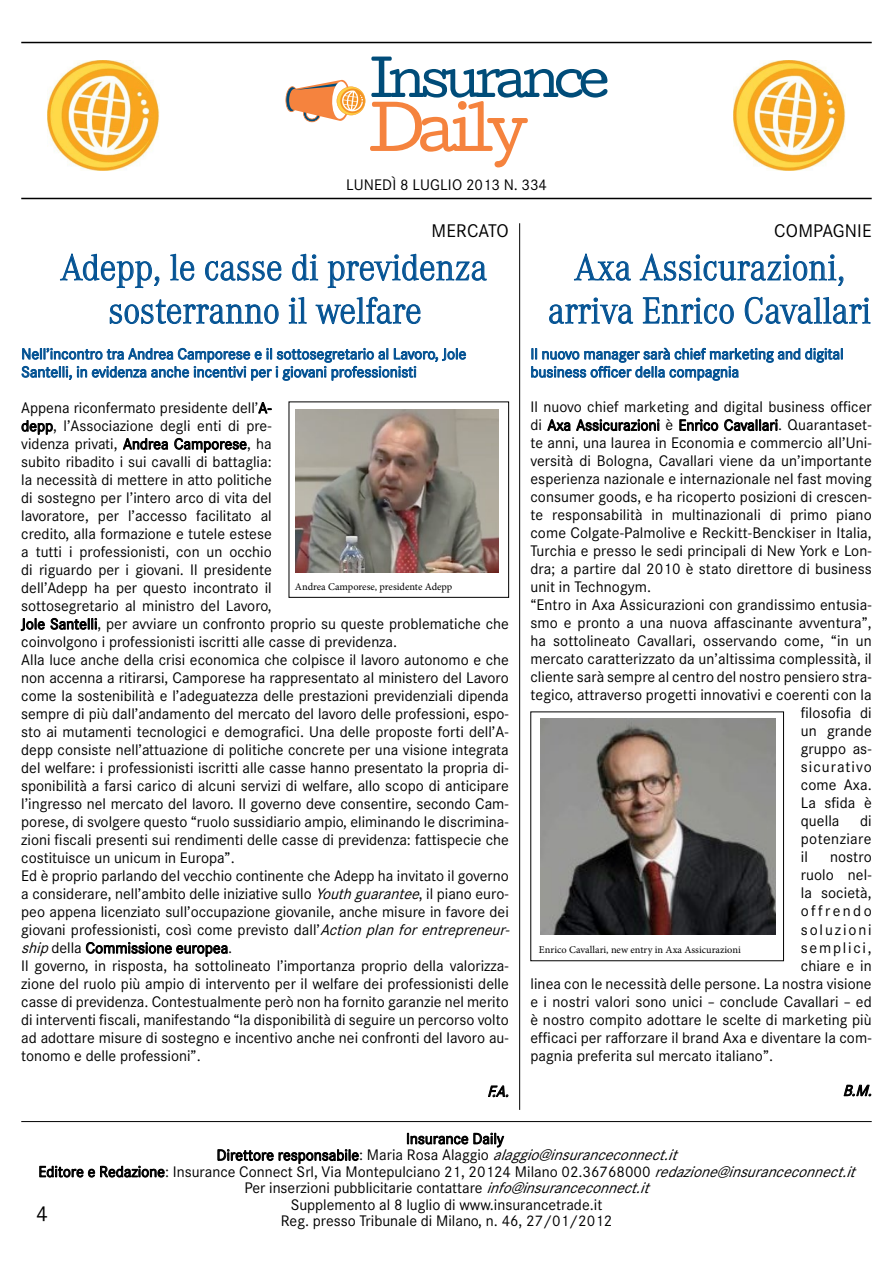
<style>
.page{position:relative;width:893px;height:1263px;background:#fff}
.page>*{position:absolute;margin:0;border:0;box-sizing:border-box;transform-origin:0 0}
.t1{font:300 36px/43.2px "Corporate A";color:#035293;text-align:center;scale:.95 1}
.t2{font:21px "Corporate S";color:#000}
.t3{font:18px "Corporate S";letter-spacing:.01em;color:#000}
.t4{font:15px/18px "Corporate S";color:#000}
.t5{font:15px/18px "Corporate S";color:#035293}
.t6{font:15px "Corporate S";letter-spacing:.07em;color:#000}
.t7{font:15px "Corporate S";letter-spacing:.125em;color:#000}
.t8{font:15px "Corporate S";letter-spacing:.12em;color:#000}
.t9{font:italic 15px "Corporate S";color:#000}
.t10{font:15px "Corporate S";letter-spacing:.16em;color:#000}
.t11{font:10.35px "Minion Pro";color:#000}
.s1{font-style:italic}
</style>
<div class="page">
<svg style="left:285px;top:57px;width:322px;height:110px"></svg>
<hr style="left:21px;top:42px;width:851px;height:1px;background:#000">
<hr style="left:21px;top:198px;width:851px;height:1px;background:#000">
<img style="left:47px;top:60px;width:112px;height:110px">
<img style="left:734px;top:60px;width:112px;height:110px">
<hr style="left:21px;top:1121px;width:851px;height:1px;background:#000">
<svg style="left:407px;top:1132px;width:98px;height:16px"></svg>
<svg style="left:217px;top:1149px;width:142px;height:15px"></svg>
<svg style="left:39px;top:1165px;width:126px;height:13px"></svg>
<hr style="left:519px;top:223px;width:1px;height:887px;background:#000">
<svg style="left:60px;top:253px;width:100px;height:35px"></svg>
<svg style="left:170px;top:253px;width:25px;height:28px"></svg>
<svg style="left:205px;top:260px;width:77px;height:21px"></svg>
<svg style="left:292px;top:253px;width:26px;height:28px"></svg>
<svg style="left:327px;top:253px;width:160px;height:35px"></svg>
<svg style="left:109px;top:299px;width:170px;height:26px"></svg>
<svg style="left:288px;top:297px;width:19px;height:27px"></svg>
<svg style="left:315px;top:296px;width:106px;height:28px"></svg>
<svg style="left:21px;top:347px;width:445px;height:34px"></svg>
<svg style="left:258px;top:402px;width:14px;height:12px"></svg>
<svg style="left:21px;top:420px;width:32px;height:15px"></svg>
<svg style="left:123px;top:438px;width:124px;height:15px"></svg>
<svg style="left:20px;top:617px;width:78px;height:14px"></svg>
<svg style="left:86px;top:942px;width:142px;height:15px"></svg>
<svg style="left:488px;top:1085px;width:21px;height:13px"></svg>
<svg style="left:574px;top:253px;width:57px;height:28px"></svg>
<svg style="left:639px;top:253px;width:205px;height:33px"></svg>
<svg style="left:549px;top:297px;width:84px;height:28px"></svg>
<svg style="left:642px;top:297px;width:92px;height:27px"></svg>
<svg style="left:744px;top:296px;width:127px;height:29px"></svg>
<svg style="left:531px;top:347px;width:312px;height:34px"></svg>
<svg style="left:547px;top:419px;width:113px;height:12px"></svg>
<svg style="left:679px;top:419px;width:99px;height:13px"></svg>
<svg style="left:843px;top:1084px;width:29px;height:13px"></svg>
<img style="left:296px;top:410px;width:203px;height:163px">
<img style="left:540px;top:719px;width:236px;height:215px">
<p class="t4" style="left:346px;top:176px;width:203px">LUNEDì 8 LUGLIO 2013 n. 334</p>
<p class="t3" style="left:431px;top:220px;width:79px">MERCATO</p>
<h1 class="t1" style="left:60px;top:246px;width:451px">Adepp, le casse di previdenza sosterranno il welfare</h1>
<p class="t5" style="left:21px;top:345px;width:447px">Nell’incontro tra Andrea Camporese e il sottosegretario al Lavoro, Jole<br>Santelli, in evidenza anche incentivi per i giovani professionisti</p>
<p class="t4" style="left:21px;top:399px;width:494px">Appena riconfermato presidente dell’A-<br>depp, l’Associazione degli enti di pre-<br>videnza privati, Andrea Camporese, ha<br>subito ribadito i sui cavalli di battaglia:<br>la necessità di mettere in atto politiche<br>di sostegno per l’intero arco di vita del<br>lavoratore, per l’accesso facilitato al<br>credito, alla formazione e tutele estese<br>a tutti i professionisti, con un occhio<br>di riguardo per i giovani. Il presidente<br>dell’Adepp ha per questo incontrato il<br>sottosegretario al ministro del Lavoro,<br>Jole Santelli, per avviare un confronto proprio su queste problematiche che coinvolgono i professionisti iscritti alle casse di previdenza.<br>Alla luce anche della crisi economica che colpisce il lavoro autonomo e che non accenna a ritirarsi, Camporese ha rappresentato al ministero del Lavoro come la sostenibilità e l’adeguatezza delle prestazioni previdenziali dipenda sempre di più dall’andamento del mercato del lavoro delle professioni, espo&shy;sto ai mutamenti tecnologici e demografici. Una delle proposte forti dell’A&shy;depp consiste nell’attuazione di politiche concrete per una visione integrata del welfare: i professionisti iscritti alle casse hanno presentato la propria di&shy;sponibilità a farsi carico di alcuni servizi di welfare, allo scopo di anticipare l’ingresso nel mercato del lavoro. Il governo deve consentire, secondo Cam&shy;porese, di svolgere questo “ruolo sussidiario ampio, eliminando le discrimina&shy;zioni fiscali presenti sui rendimenti delle casse di previdenza: fattispecie che costituisce un unicum in Europa”.<br>Ed è proprio parlando del vecchio continente che Adepp ha invitato il governo a considerare, nell’ambito delle iniziative sullo <span class="s1">Youthguarantee</span>, il piano euro&shy;peo appena licenziato sull’occupazione giovanile, anche misure in favore dei giovani professionisti, così come previsto dall’<span class="s1">Actionplanforentrepreneur&shy;ship</span>della Commissione europea.<br>Il governo, in risposta, ha sottolineato l’importanza proprio della valorizza&shy;zione del ruolo più ampio di intervento per il welfare dei professionisti delle casse di previdenza. Contestualmente però non ha fornito garanzie nel merito di interventi fiscali, manifestando “la disponibilità di seguire un percorso volto ad adottare misure di sostegno e incentivo anche nei confronti del lavoro au&shy;tonomo e delle professioni”.</p>
<p class="t9" style="left:487px;top:1082px;width:28px">F.A.</p>
<p class="t11" style="left:295px;top:580px;width:159px">Andrea Camporese, presidente Adepp</p>
<p class="t3" style="left:774px;top:220px;width:99px">COMPAGNIE</p>
<h1 class="t1" style="left:548px;top:246px;width:342px">Axa Assicurazioni, arriva Enrico Cavallari</h1>
<p class="t5" style="left:530px;top:345px;width:315px">Il nuovo manager sarà chief marketing and digital business officer della compagnia</p>
<p class="t4" style="left:530px;top:398px;width:343px">Il nuovo chief marketing and digital business officer</p>
<p class="t4" style="left:530px;top:416px;width:343px">di Axa Assicurazioni è Enrico Cavallari. Quarantaset-</p>
<p class="t4" style="left:530px;top:434px;width:343px">te anni, una laurea in Economia e commercio all’Uni-</p>
<p class="t4" style="left:530px;top:452px;width:343px">versità di Bologna, Cavallari viene da un’importante</p>
<p class="t4" style="left:530px;top:470px;width:343px">esperienza nazionale e internazionale nel fast moving</p>
<p class="t4" style="left:530px;top:488px;width:343px">consumer goods, e ha ricoperto posizioni di crescen-</p>
<p class="t4" style="left:530px;top:506px;width:343px">te responsabilità in multinazionali di primo piano</p>
<p class="t4" style="left:530px;top:524px;width:343px">come Colgate-Palmolive e Reckitt-Benckiser in Italia,</p>
<p class="t4" style="left:530px;top:542px;width:343px">Turchia e presso le sedi principali di New York e Lon-</p>
<p class="t4" style="left:530px;top:560px;width:343px">dra; a partire dal 2010 è stato direttore di business</p>
<p class="t4" style="left:530px;top:578px;width:122px">unit in Technogym.</p>
<p class="t4" style="left:530px;top:596px;width:343px">“Entro in Axa Assicurazioni con grandissimo entusia-</p>
<p class="t4" style="left:530px;top:614px;width:343px">smo e pronto a una nuova affascinante avventura”,</p>
<p class="t4" style="left:530px;top:632px;width:343px">ha sottolineato Cavallari, osservando come, “in un</p>
<p class="t4" style="left:530px;top:650px;width:343px">mercato caratterizzato da un’altissima complessità, il</p>
<p class="t4" style="left:530px;top:668px;width:343px">cliente sarà sempre al centro del nostro pensiero stra-</p>
<p class="t4" style="left:530px;top:686px;width:343px">tegico, attraverso progetti innovativi e coerenti con la</p>
<p class="t4" style="left:801px;top:704px;width:72px">filosofia di</p>
<p class="t4" style="left:801px;top:722px;width:72px">un grande</p>
<p class="t4" style="left:801px;top:740px;width:72px">gruppo as-</p>
<p class="t6" style="left:801px;top:758px;width:72px">sicurativo</p>
<p class="t4" style="left:801px;top:776px;width:72px">come Axa.</p>
<p class="t4" style="left:801px;top:794px;width:72px">La sfida è</p>
<p class="t4" style="left:801px;top:812px;width:40px">quella</p>
<p class="t4" style="left:801px;top:812px;width:72px;text-align:justify;text-indent:59px">di potenziare il</p>
<p class="t4" style="left:830px;top:848px;width:43px">nostro</p>
<p class="t4" style="left:801px;top:866px;width:72px">ruolo nel-</p>
<p class="t4" style="left:801px;top:884px;width:72px">la società,</p>
<p class="t10" style="left:801px;top:902px;width:72px">offrendo</p>
<p class="t7" style="left:801px;top:920px;width:72px">soluzioni</p>
<p class="t8" style="left:801px;top:938px;width:72px">semplici,</p>
<p class="t4" style="left:801px;top:956px;width:72px">chiare e in</p>
<p class="t4" style="left:530px;top:974px;width:343px">linea con le necessità delle persone. La nostra visione</p>
<p class="t4" style="left:530px;top:992px;width:343px">e i nostri valori sono unici – conclude Cavallari – ed</p>
<p class="t4" style="left:530px;top:1010px;width:343px">è nostro compito adottare le scelte di marketing più</p>
<p class="t4" style="left:530px;top:1028px;width:343px">efficaci per rafforzare il brand Axa e diventare la com-</p>
<p class="t4" style="left:530px;top:1046px;width:244px">pagnia preferita sul mercato italiano”.</p>
<p class="t9" style="left:843px;top:1082px;width:35px">B.M.</p>
<p class="t11" style="left:539px;top:943px;width:203px">Enrico Cavallari, new entry in Axa Assicurazioni</p>
<p class="t4" style="left:406px;top:1130px;width:99px">Insurance Daily</p>
<p class="t4" style="left:217px;top:1146px;width:468px">Direttore responsabile: Maria Rosa Alaggio <span class="s1">alaggio@insuranceconnect.it</span></p>
<p class="t4" style="left:38px;top:1163px;width:824px">Editore e Redazione: Insurance Connect Srl, Via Montepulciano 21, 20124 Milano 02.36768000 <span class="s1">redazione@insuranceconnect.it</span></p>
<p class="t4" style="left:244px;top:1179px;width:412px">Per inserzioni pubblicitarie contattare <span class="s1">info@insuranceconnect.it</span></p>
<p class="t4" style="left:291px;top:1196px;width:313px">Supplemento al 8 luglio di www.insurancetrade.it</p>
<p class="t4" style="left:281px;top:1212px;width:333px">Reg. presso Tribunale di Milano, n. 46, 27/01/2012</p>
<h2 class="t2" style="left:36px;top:1201px;width:13px">4</h2>
</div>
